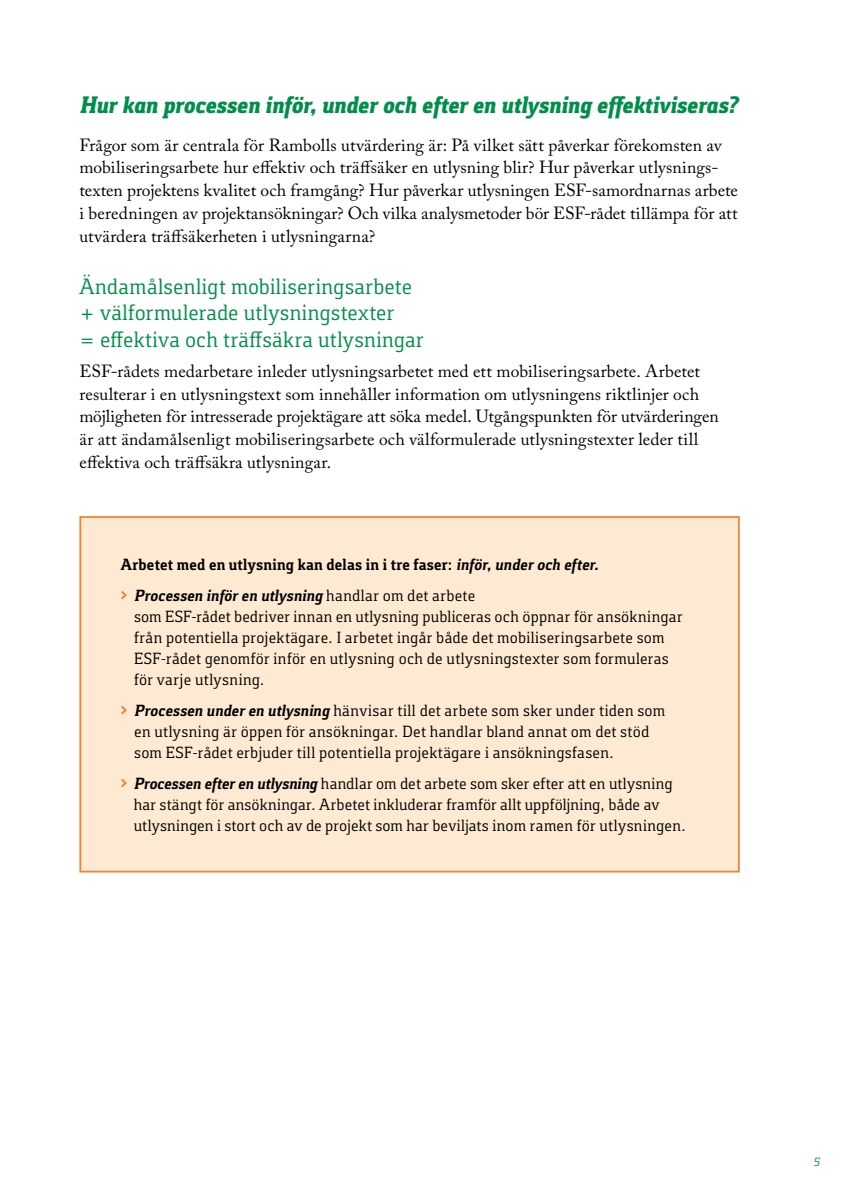
<style>
.page{position:relative;width:844px;height:1191px;background:#fff}
.page>*{position:absolute;margin:0;border:0;box-sizing:border-box;transform-origin:0 0}
.Rubrik_H1{font:italic 800 24.5px "Foral Pro";letter-spacing:-.005em;color:#008f4a}
.Rubrik_2_H2{font:22.75px/26.2px "Foral Pro";letter-spacing:.01em;color:#008f4a}
.Bröd{font:17.5px/22.8px "Adobe Caslon Pro";letter-spacing:.005em;color:#000}
.Rekommendation_bröd{font:16.62px/21px "Foral Pro";letter-spacing:.015em;color:#000}
.Rekommendation_bröd-2{font:700 16.62px "Foral Pro";letter-spacing:.01em;color:#000}
.t1{font:italic 12.25px "Foral Pro";color:#008f4a}
.s1{font-style:italic}
.s2{font-weight:700;font-style:italic}
</style>
<div class="page">
<div style="left:80px;top:517px;width:658px;height:354px;background:#fee9d2"></div>
<svg style="left:121px;top:591px;width:6px;height:8px"></svg>
<svg style="left:121px;top:706px;width:6px;height:8px"></svg>
<svg style="left:121px;top:779px;width:6px;height:8px"></svg>
<div style="left:79px;top:516px;width:660px;height:356px;border:2px solid #f08133"></div>
<h1 class="Rubrik_H1" style="left:79px;top:90px;width:660px">Hur kan processen inför, under och efter en utlysning effektiviseras?</h1>
<p class="Bröd" style="left:79px;top:133px;width:660px">Frågor som är centrala för Rambolls utvärdering är: På vilket sätt påverkar förekomsten av mobiliseringsarbete hur effektiv och träffsäker en utlysning blir? Hur påverkar utlysnings&shy;texten projektens kvalitet och framgång? Hur påverkar utlysningen ESF-samordnarnas arbete i beredningen av projektansökningar? Och vilka analysmetoder bör ESF-rådet tillämpa för att utvärdera träffsäkerheten i utlysningarna?</p>
<h2 class="Rubrik_2_H2" style="left:79px;top:273px;width:346px">Ändamålsenligt mobiliseringsarbete + välformulerade utlysningstexter<br>= effektiva och träffsäkra utlysningar</h2>
<p class="Bröd" style="left:79px;top:359px;width:640px">ESF-rådets medarbetare inleder utlysningsarbetet med ett mobiliseringsarbete. Arbetet resulterar i en utlysningstext som innehåller information om utlysningens riktlinjer och möjligheten för intresserade projektägare att söka medel. Utgångspunkten för utvärderingen är att ändamålsenligt mobiliseringsarbete och välformulerade utlysningstexter leder till effektiva och träffsäkra utlysningar.</p>
<p class="Rekommendation_bröd-2" style="left:121px;top:555px;width:479px">Arbetet med en utlysning kan delas in i tre faser: <span class="s1">inför, under och efter.</span></p>
<p class="Rekommendation_bröd" style="left:134px;top:585px;width:550px"><span class="s2">Processen inför en utlysning</span> handlar om det arbete<br>som ESF-rådet bedriver innan en utlysning publiceras och öppnar för ansökningar från potentiella projektägare. I arbetet ingår både det mobiliseringsarbete som ESF-rådet genomför inför en utlysning och de utlysningstexter som formuleras för varje utlysning.</p>
<p class="Rekommendation_bröd" style="left:134px;top:700px;width:532px"><span class="s2">Processen under en utlysning</span> hänvisar till det arbete som sker under tiden som en utlysning är öppen för ansökningar. Det handlar bland annat om det stöd som ESF-rådet erbjuder till potentiella projektägare i ansökningsfasen.</p>
<p class="Rekommendation_bröd" style="left:134px;top:773px;width:553px"><span class="s2">Processen efter en utlysning</span> handlar om det arbete som sker efter att en utlysning har stängt för ansökningar. Arbetet inkluderar framför allt uppföljning, både av utlysningen i stort och av de projekt som har beviljats inom ramen för utlysningen.</p>
<p class="t1" style="left:813px;top:1155px;width:8px">5</p>
</div>
